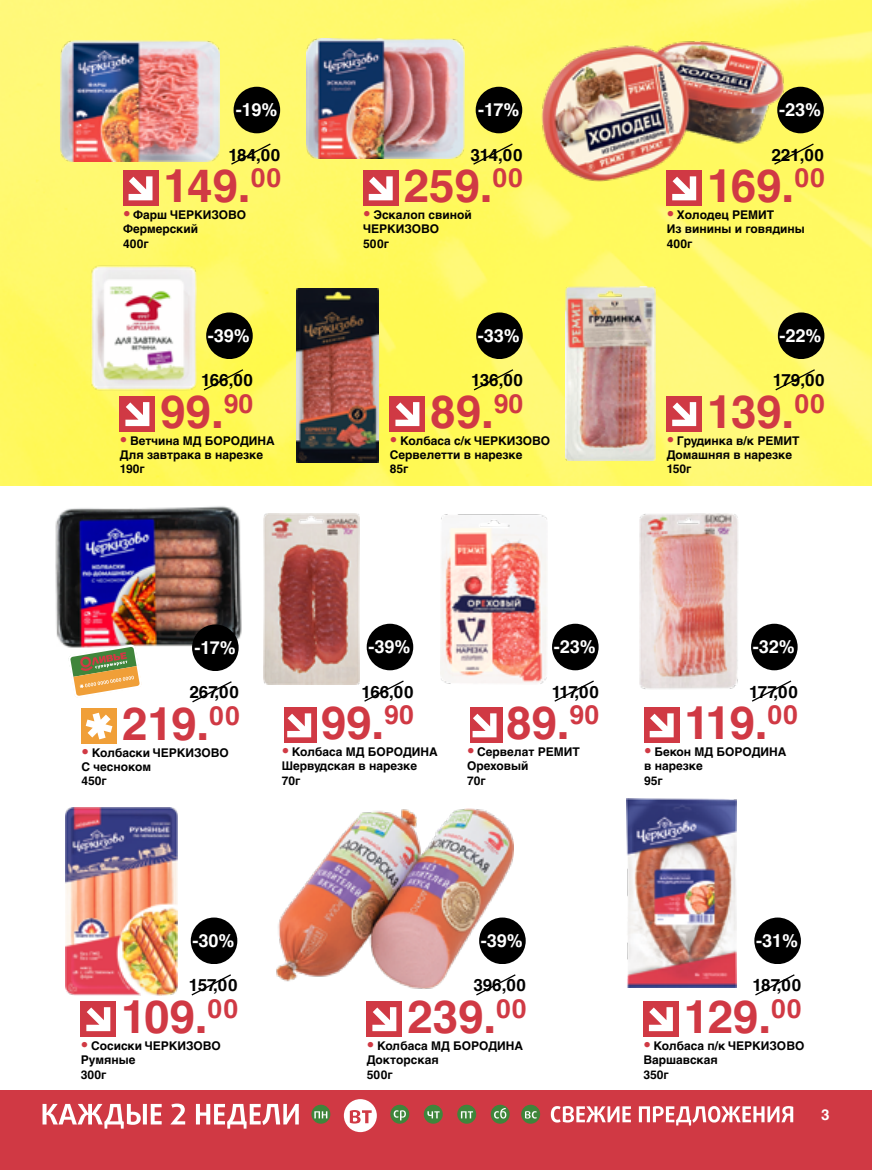
<style>
.page{position:relative;width:872px;height:1170px;background:#fff}
.page>*{position:absolute;margin:0;border:0;box-sizing:border-box;transform-origin:0 0}
.t1{font:700 45.75px "Helvetica C";color:#d03944}
.t2{font:700 18px "Helvetica C";color:#fff}
.t3{font:700 16.95px "Helvetica C";color:#000}
.t4{font:700 15px "Helvetica C";color:#fff}
.t5{font:700 12px/14.4px "Helvetica C";color:#000}
.s1{font-size:15px;color:#d03944}
</style>
<div class="page">
<img style="left:0;top:0;width:872px;height:485px">
<div style="left:0;top:1090px;width:872px;height:79px;background:#d03944"></div>
<svg style="left:551px;top:1106px;width:80px;height:16px"></svg>
<svg style="left:639px;top:1106px;width:154px;height:19px"></svg>
<svg style="left:311px;top:1104px;width:19px;height:19px"></svg>
<svg style="left:314px;top:1111px;width:13px;height:7px"></svg>
<div style="left:344px;top:1098px;width:33px;height:33px;background:#fff;border-radius:50%"></div>
<svg style="left:350px;top:1110px;width:22px;height:13px"></svg>
<svg style="left:390px;top:1104px;width:19px;height:19px"></svg>
<svg style="left:394px;top:1110px;width:12px;height:10px"></svg>
<div style="left:424px;top:1104px;width:19px;height:19px;background:#3f853b;border-radius:50%"></div>
<svg style="left:427px;top:1111px;width:12px;height:7px"></svg>
<svg style="left:457px;top:1104px;width:19px;height:19px"></svg>
<svg style="left:461px;top:1111px;width:12px;height:7px"></svg>
<svg style="left:491px;top:1104px;width:18px;height:19px"></svg>
<svg style="left:494px;top:1107px;width:12px;height:11px"></svg>
<svg style="left:521px;top:1104px;width:19px;height:19px"></svg>
<svg style="left:525px;top:1110px;width:12px;height:8px"></svg>
<svg style="left:43px;top:1103px;width:119px;height:25px"></svg>
<svg style="left:170px;top:1103px;width:15px;height:21px"></svg>
<svg style="left:196px;top:1103px;width:103px;height:25px"></svg>
<svg style="left:755px;top:974px;width:40px;height:22px"></svg>
<div style="left:754px;top:917px;width:47px;height:46px;background:#000;border-radius:50%"></div>
<div style="left:643px;top:1001px;width:35px;height:35px;background:#d03944"></div>
<svg style="left:649px;top:1007px;width:24px;height:24px"></svg>
<svg style="left:191px;top:974px;width:40px;height:22px"></svg>
<div style="left:191px;top:917px;width:46px;height:46px;background:#000;border-radius:50%"></div>
<div style="left:81px;top:1001px;width:35px;height:35px;background:#d03944"></div>
<svg style="left:86px;top:1007px;width:24px;height:24px"></svg>
<svg style="left:476px;top:974px;width:40px;height:22px"></svg>
<div style="left:479px;top:917px;width:47px;height:46px;background:#000;border-radius:50%"></div>
<div style="left:367px;top:1001px;width:35px;height:35px;background:#d03944"></div>
<svg style="left:372px;top:1007px;width:24px;height:24px"></svg>
<svg style="left:752px;top:680px;width:40px;height:22px"></svg>
<div style="left:751px;top:623px;width:46px;height:47px;background:#000;border-radius:50%"></div>
<div style="left:644px;top:707px;width:35px;height:35px;background:#d03944"></div>
<svg style="left:649px;top:713px;width:24px;height:24px"></svg>
<svg style="left:364px;top:680px;width:40px;height:22px"></svg>
<div style="left:367px;top:623px;width:46px;height:47px;background:#000;border-radius:50%"></div>
<div style="left:285px;top:707px;width:32px;height:35px;background:#d03944"></div>
<svg style="left:287px;top:713px;width:24px;height:24px"></svg>
<svg style="left:554px;top:680px;width:40px;height:22px"></svg>
<div style="left:552px;top:623px;width:46px;height:47px;background:#000;border-radius:50%"></div>
<div style="left:470px;top:707px;width:32px;height:35px;background:#d03944"></div>
<svg style="left:472px;top:713px;width:24px;height:24px"></svg>
<img style="left:55px;top:506px;width:187px;height:165px">
<svg style="left:472px;top:142px;width:42px;height:24px"></svg>
<div style="left:476px;top:87px;width:46px;height:46px;background:#000;border-radius:50%"></div>
<div style="left:363px;top:171px;width:35px;height:35px;background:#d03944"></div>
<svg style="left:369px;top:176px;width:24px;height:24px"></svg>
<svg style="left:472px;top:368px;width:43px;height:23px"></svg>
<div style="left:476px;top:312px;width:47px;height:47px;background:#000;border-radius:50%"></div>
<div style="left:390px;top:396px;width:35px;height:35px;background:#d03944"></div>
<svg style="left:395px;top:402px;width:24px;height:24px"></svg>
<svg style="left:202px;top:368px;width:43px;height:23px"></svg>
<div style="left:206px;top:312px;width:47px;height:47px;background:#000;border-radius:50%"></div>
<div style="left:120px;top:396px;width:35px;height:35px;background:#d03944"></div>
<svg style="left:125px;top:402px;width:24px;height:24px"></svg>
<svg style="left:774px;top:368px;width:42px;height:23px"></svg>
<div style="left:778px;top:312px;width:46px;height:47px;background:#000;border-radius:50%"></div>
<div style="left:666px;top:396px;width:35px;height:35px;background:#d03944"></div>
<svg style="left:672px;top:402px;width:24px;height:24px"></svg>
<svg style="left:784px;top:142px;width:31px;height:24px"></svg>
<div style="left:777px;top:87px;width:46px;height:46px;background:#000;border-radius:50%"></div>
<div style="left:666px;top:171px;width:35px;height:35px;background:#d03944"></div>
<svg style="left:672px;top:182px;width:24px;height:18px"></svg>
<img style="left:542px;top:40px;width:242px;height:142px">
<img style="left:565px;top:286px;width:91px;height:175px">
<svg style="left:192px;top:681px;width:40px;height:22px"></svg>
<div style="left:192px;top:624px;width:47px;height:46px;background:#000;border-radius:50%"></div>
<div style="left:82px;top:708px;width:35px;height:35px;background:#f09f38"></div>
<svg style="left:86px;top:712px;width:26px;height:27px"></svg>
<svg style="left:66px;top:643px;width:77px;height:55px"></svg>
<img style="left:61px;top:41px;width:159px;height:121px">
<svg style="left:230px;top:142px;width:42px;height:24px"></svg>
<div style="left:233px;top:87px;width:47px;height:46px;background:#000;border-radius:50%"></div>
<div style="left:123px;top:171px;width:35px;height:35px;background:#d03944"></div>
<svg style="left:129px;top:176px;width:23px;height:24px"></svg>
<img style="left:276px;top:808px;width:238px;height:181px">
<img style="left:639px;top:514px;width:99px;height:175px">
<img style="left:86px;top:259px;width:110px;height:136px">
<img style="left:263px;top:514px;width:97px;height:170px">
<img style="left:296px;top:288px;width:83px;height:174px">
<img style="left:626px;top:798px;width:110px;height:188px">
<img style="left:65px;top:807px;width:112px;height:188px">
<img style="left:306px;top:39px;width:158px;height:119px">
<img style="left:441px;top:514px;width:106px;height:170px">
<h2 class="t2" style="left:236px;top:99px;width:43px">-19%</h2>
<h2 class="t2" style="left:478px;top:99px;width:43px">-17%</h2>
<h2 class="t2" style="left:779px;top:99px;width:44px">-23%</h2>
<h3 class="t3" style="left:228px;top:145px;width:53px">184,00</h3>
<h3 class="t3" style="left:470px;top:145px;width:53px">314,00</h3>
<h3 class="t3" style="left:771px;top:145px;width:54px">221,00</h3>
<h1 class="t1" style="left:163px;top:160px;width:119px">149.<sup>00</sup></h1>
<h1 class="t1" style="left:403px;top:160px;width:121px">259.<sup>00</sup></h1>
<h1 class="t1" style="left:707px;top:160px;width:119px">169.<sup>00</sup></h1>
<p class="t5" style="left:123px;top:207px;width:124px"><span class="s1">•</span> Фарш ЧЕРКИЗОВО<br>Фермерский<br>400г</p>
<p class="t5" style="left:363px;top:207px;width:110px"><span class="s1">•</span> Эскалоп свиной<br>ЧЕРКИЗОВО<br>500г</p>
<p class="t5" style="left:666px;top:207px;width:140px"><span class="s1">•</span> Холодец РЕМИТ<br>Из винины и говядины<br>400г</p>
<h2 class="t2" style="left:208px;top:325px;width:44px">-39%</h2>
<h2 class="t2" style="left:478px;top:325px;width:44px">-33%</h2>
<h2 class="t2" style="left:779px;top:325px;width:44px">-22%</h2>
<h3 class="t3" style="left:201px;top:370px;width:53px">166,00</h3>
<h3 class="t3" style="left:471px;top:370px;width:53px">136,00</h3>
<h3 class="t3" style="left:772px;top:370px;width:53px">179,00</h3>
<h1 class="t1" style="left:160px;top:385px;width:94px">99.<sup>90</sup></h1>
<h1 class="t1" style="left:430px;top:385px;width:94px">89.<sup>90</sup></h1>
<h1 class="t1" style="left:707px;top:385px;width:119px">139.<sup>00</sup></h1>
<p class="t5" style="left:120px;top:433px;width:156px"><span class="s1">•</span> Ветчина МД БОРОДИНА<br>Для завтрака в нарезке<br>190г</p>
<p class="t5" style="left:390px;top:433px;width:162px"><span class="s1">•</span> Колбаса с/к ЧЕРКИЗОВО<br>Сервелетти в нарезке<br>85г</p>
<p class="t5" style="left:666px;top:433px;width:134px"><span class="s1">•</span> Грудинка в/к РЕМИТ<br>Домашняя в нарезке<br>150г</p>
<h2 class="t2" style="left:194px;top:637px;width:43px">-17%</h2>
<h2 class="t2" style="left:368px;top:636px;width:44px">-39%</h2>
<h2 class="t2" style="left:554px;top:636px;width:44px">-23%</h2>
<h2 class="t2" style="left:753px;top:636px;width:44px">-32%</h2>
<h3 class="t3" style="left:189px;top:682px;width:51px">267,00</h3>
<h3 class="t3" style="left:361px;top:682px;width:53px">166,00</h3>
<h3 class="t3" style="left:552px;top:682px;width:49px">117,00</h3>
<h3 class="t3" style="left:749px;top:682px;width:50px">177,00</h3>
<h1 class="t1" style="left:122px;top:697px;width:119px">219.<sup>00</sup></h1>
<h1 class="t1" style="left:321px;top:696px;width:94px">99.<sup>90</sup></h1>
<h1 class="t1" style="left:506px;top:696px;width:94px">89.<sup>90</sup></h1>
<h1 class="t1" style="left:684px;top:696px;width:115px">119.<sup>00</sup></h1>
<p class="t5" style="left:82px;top:745px;width:149px"><span class="s1">•</span> Колбаски ЧЕРКИЗОВО<br>С чесноком<br>450г</p>
<p class="t5" style="left:282px;top:744px;width:158px"><span class="s1">•</span> Колбаса МД БОРОДИНА<br>Шервудская в нарезке<br>70г</p>
<p class="t5" style="left:467px;top:744px;width:114px"><span class="s1">•</span> Сервелат РЕМИТ<br>Ореховый<br>70г</p>
<p class="t5" style="left:644px;top:744px;width:144px"><span class="s1">•</span> Бекон МД БОРОДИНА в нарезке<br>95г</p>
<h2 class="t2" style="left:192px;top:930px;width:44px">-30%</h2>
<h2 class="t2" style="left:481px;top:930px;width:44px">-39%</h2>
<h2 class="t2" style="left:756px;top:930px;width:44px">-31%</h2>
<h3 class="t3" style="left:189px;top:975px;width:50px">157,00</h3>
<h3 class="t3" style="left:473px;top:975px;width:54px">396,00</h3>
<h3 class="t3" style="left:752px;top:975px;width:50px">187,00</h3>
<h1 class="t1" style="left:121px;top:990px;width:118px">109.<sup>00</sup></h1>
<h1 class="t1" style="left:407px;top:990px;width:121px">239.<sup>00</sup></h1>
<h1 class="t1" style="left:683px;top:990px;width:119px">129.<sup>00</sup></h1>
<p class="t5" style="left:81px;top:1038px;width:142px"><span class="s1">•</span> Сосиски ЧЕРКИЗОВО<br>Румяные<br>300г</p>
<p class="t5" style="left:367px;top:1038px;width:158px"><span class="s1">•</span> Колбаса МД БОРОДИНА<br>Докторская<br>500г</p>
<p class="t5" style="left:643px;top:1038px;width:162px"><span class="s1">•</span> Колбаса п/к ЧЕРКИЗОВО<br>Варшавская<br>350г</p>
<p class="t4" style="left:821px;top:1105px;width:10px">3</p>
</div>
